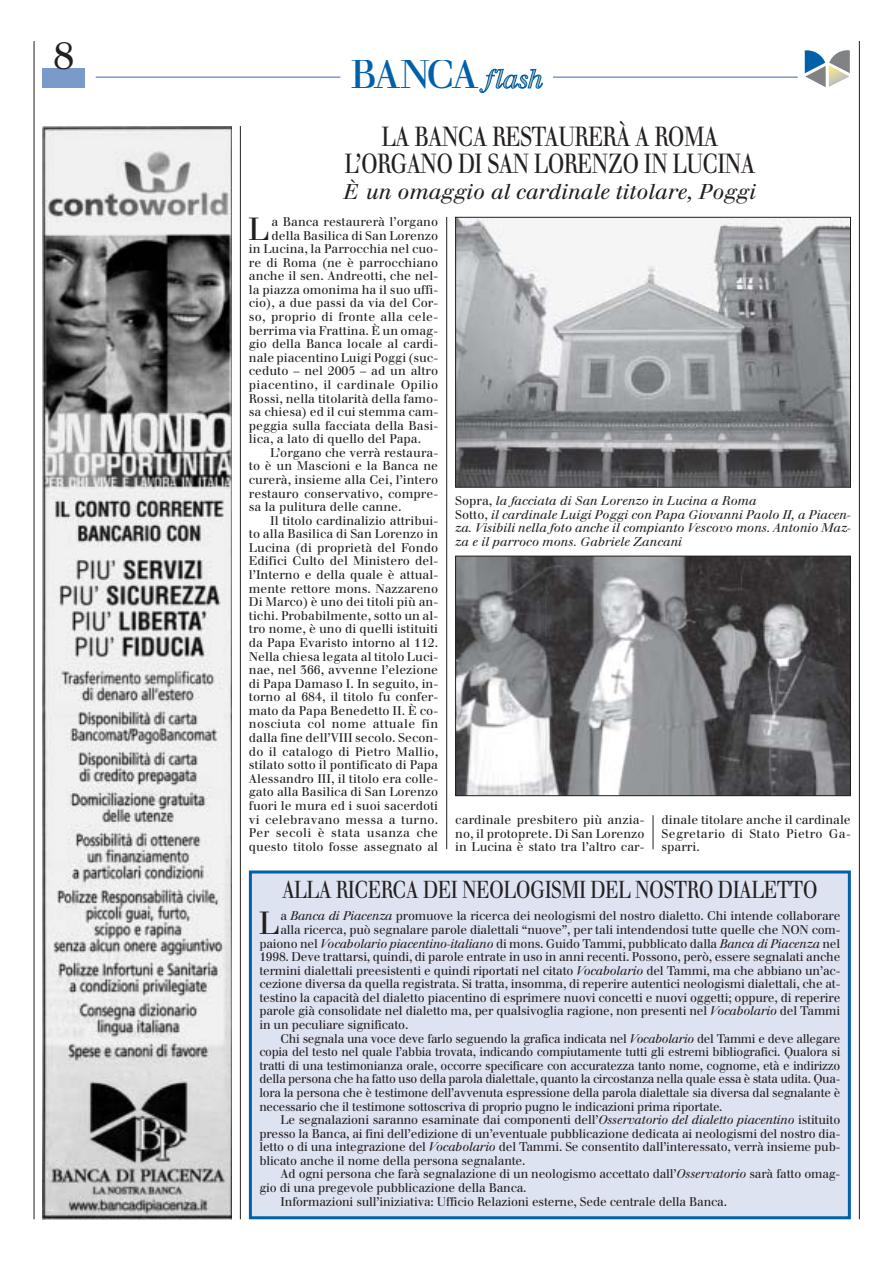
<style>
.page{position:relative;width:893px;height:1262px;background:#fff}
.page>*{position:absolute;margin:0;border:0;box-sizing:border-box;transform-origin:0 0}
.t1{font:39.6px "Walbaum";letter-spacing:-.08em;color:#0060a9}
.t2{font:38.25px "Walbaum";color:#231f1f}
.t3{font:31.35px "Walbaum";color:#231f1f}
.t4{font:27px/27px "Walbaum";letter-spacing:-.03em;color:#231f1f;text-align:center;scale:.8 1}
.t5{font:24px "Walbaum";letter-spacing:-.03em;color:#231f1f;scale:.8 1}
.t6{font:italic 21px "Walbaum";color:#231f1f}
.t7{font:12.3px/13.6px "Walbaum";letter-spacing:-.015em;color:#231f1f;text-align:justify}
.t8{font:12.3px "Walbaum";letter-spacing:-.015em;color:#231f1f;scale:.96 1}
.t9{font:italic 12.3px/13.6px "Walbaum";color:#231f1f}
.t10{font:12.3px "Walbaum";letter-spacing:.005em;color:#231f1f}
.t11{font:12.3px "Walbaum";letter-spacing:.02em;color:#231f1f}
.t12{font:12.3px "Walbaum";letter-spacing:.03em;color:#231f1f}
.t13{font:12.3px "Walbaum";letter-spacing:.025em;color:#231f1f}
.t14{font:12.3px "Walbaum";letter-spacing:.015em;color:#231f1f}
.s1{font-style:italic;font-size:25.8px;color:#b3b3b3}
.s2{font-style:italic}
.s3{font-style:normal}
</style>
<div class="page">
<div style="left:43px;top:69px;width:42px;height:19px;background:#7a9acc"></div>
<hr style="left:34px;top:41px;width:1px;height:1178px;background:#231f1f">
<hr style="left:859px;top:41px;width:1px;height:1178px;background:#231f1f">
<hr style="left:96px;top:76px;width:244px;height:2px;background:#7a9acc">
<hr style="left:553px;top:76px;width:244px;height:2px;background:#7a9acc">
<svg style="left:804px;top:50px;width:45px;height:37px"></svg>
<img style="left:457px;top:219px;width:391px;height:266px">
<div style="left:455px;top:217px;width:395px;height:270px;border:1px solid #231f1f"></div>
<img style="left:457px;top:558px;width:391px;height:236px">
<div style="left:455px;top:556px;width:395px;height:240px;border:1px solid #231f1f"></div>
<img style="left:43px;top:126px;width:189px;height:1093px">
<div style="left:250px;top:872px;width:599px;height:345px;background:#dee3f1"></div>
<div style="left:249px;top:870px;width:601px;height:349px;border:3px solid #0060a9"></div>
<hr style="left:240px;top:126px;width:1px;height:1093px;background:#231f1f">
<hr style="left:446px;top:217px;width:1px;height:632px;background:#231f1f">
<hr style="left:652px;top:815px;width:1px;height:34px;background:#231f1f">
<h2 class="t2" style="left:53px;top:41px;width:23px">8</h2>
<h1 class="t1" style="left:350px;top:60px;width:194px">BANCA <span class="s1">flash</span></h1>
<h3 class="t4" style="left:344px;top:125px;width:514px">LA BANCA RESTAURERÀ A ROMA<br>L’ORGANO DI SAN LORENZO IN LUCINA</h3>
<h3 class="t6" style="left:344px;top:184px;width:414px">È un omaggio al cardinale titolare, Poggi</h3>
<h3 class="t3" style="left:248px;top:217px;width:22px">L</h3>
<p class="t7" style="left:271px;top:216px;width:168px">a Banca restaurerà l’organo</p>
<p class="t7" style="left:271px;top:230px;width:168px">della Basilica di San Lorenzo</p>
<p class="t7" style="left:249px;top:243px;width:191px">in Lucina, la Parrocchia nel cuo-</p>
<p class="t10" style="left:249px;top:258px;width:191px">re di Roma (ne è parrocchiano</p>
<p class="t7" style="left:249px;top:270px;width:191px">anche il sen. Andreotti, che nel-</p>
<p class="t7" style="left:249px;top:284px;width:191px">la piazza omonima ha il suo uffi-</p>
<p class="t7" style="left:249px;top:297px;width:191px">cio), a due passi da via del Cor-</p>
<p class="t11" style="left:249px;top:312px;width:191px">so, proprio di fronte alla cele-</p>
<p class="t7" style="left:249px;top:325px;width:191px">berrima via Frattina. È un omag-</p>
<p class="t7" style="left:249px;top:338px;width:191px">gio della Banca locale al cardi-</p>
<p class="t7" style="left:249px;top:352px;width:191px">nale piacentino Luigi Poggi (suc-</p>
<p class="t7" style="left:249px;top:365px;width:191px">ceduto – nel 2005 – ad un altro</p>
<p class="t13" style="left:249px;top:380px;width:191px">piacentino, il cardinale Opilio</p>
<p class="t7" style="left:249px;top:392px;width:191px">Rossi, nella titolarità della famo-</p>
<p class="t7" style="left:249px;top:406px;width:191px">sa chiesa) ed il cui stemma cam-</p>
<p class="t7" style="left:249px;top:420px;width:191px">peggia sulla facciata della Basi-</p>
<p class="t7" style="left:249px;top:433px;width:174px">lica, a lato di quello del Papa.</p>
<p class="t7" style="left:270px;top:447px;width:169px">L’organo che verrà restaura-</p>
<p class="t7" style="left:249px;top:460px;width:191px">to è un Mascioni e la Banca ne</p>
<p class="t7" style="left:249px;top:474px;width:191px">curerà, insieme alla Cei, l’intero</p>
<p class="t10" style="left:249px;top:489px;width:191px">restauro conservativo, compre-</p>
<p class="t7" style="left:249px;top:501px;width:154px">sa la pulitura delle canne.</p>
<p class="t7" style="left:270px;top:515px;width:169px">Il titolo cardinalizio attribui-</p>
<p class="t7" style="left:249px;top:528px;width:191px">to alla Basilica di San Lorenzo in</p>
<p class="t10" style="left:249px;top:543px;width:191px">Lucina (di proprietà del Fondo</p>
<p class="t7" style="left:249px;top:555px;width:191px">Edifici Culto del Ministero del-</p>
<p class="t7" style="left:249px;top:569px;width:191px">l’Interno e della quale è attual-</p>
<p class="t7" style="left:249px;top:583px;width:191px">mente rettore mons. Nazzareno</p>
<p class="t7" style="left:249px;top:596px;width:191px">Di Marco) è uno dei titoli più an-</p>
<p class="t7" style="left:249px;top:610px;width:191px">tichi. Probabilmente, sotto un al-</p>
<p class="t7" style="left:249px;top:623px;width:191px">tro nome, è uno di quelli istituiti</p>
<p class="t7" style="left:249px;top:637px;width:191px">da Papa Evaristo intorno al 112.</p>
<p class="t7" style="left:249px;top:650px;width:191px">Nella chiesa legata al titolo Luci-</p>
<p class="t7" style="left:249px;top:664px;width:191px">nae, nel 366, avvenne l’elezione</p>
<p class="t7" style="left:249px;top:678px;width:191px">di Papa Damaso I. In seguito, in-</p>
<p class="t7" style="left:249px;top:691px;width:191px">torno al 684, il titolo fu confer-</p>
<p class="t7" style="left:249px;top:705px;width:191px">mato da Papa Benedetto II. È co-</p>
<p class="t12" style="left:249px;top:719px;width:191px">nosciuta col nome attuale fin</p>
<p class="t7" style="left:249px;top:732px;width:191px">dalla fine dell’VIII secolo. Secon-</p>
<p class="t14" style="left:249px;top:746px;width:191px">do il catalogo di Pietro Mallio,</p>
<p class="t7" style="left:249px;top:759px;width:191px">stilato sotto il pontificato di Papa</p>
<p class="t7" style="left:249px;top:773px;width:191px">Alessandro III, il titolo era colle-</p>
<p class="t7" style="left:249px;top:786px;width:191px">gato alla Basilica di San Lorenzo</p>
<p class="t7" style="left:249px;top:800px;width:191px">fuori le mura ed i suoi sacerdoti</p>
<p class="t11" style="left:249px;top:814px;width:191px">vi celebravano messa a turno.</p>
<p class="t12" style="left:249px;top:828px;width:191px">Per secoli è stata usanza che</p>
<p class="t7" style="left:249px;top:840px;width:191px">questo titolo fosse assegnato al</p>
<h3 class="t5" style="left:282px;top:881px;width:671px">ALLA RICERCA DEI NEOLOGISMI DEL NOSTRO DIALETTO</h3>
<h3 class="t3" style="left:259px;top:911px;width:22px">L</h3>
<p class="t7" style="left:280px;top:910px;width:561px">a <span class="s2">Banca di Piacenza</span> promuove la ricerca dei neologismi del nostro dialetto. Chi intende collaborare</p>
<p class="t9" style="left:455px;top:495px;width:397px"><span class="s3">Sopra,</span> la facciata di San Lorenzo in Lucina a Roma<br><span class="s3">Sotto,</span> il cardinale Luigi Poggi con Papa Giovanni Paolo II, a Piacen&shy;za. Visibili nella foto anche il compianto Vescovo mons. Antonio Maz&shy;za e il parroco mons. Gabriele Zancani</p>
<p class="t7" style="left:455px;top:814px;width:191px">cardinale presbitero più anzia&shy;no, il protoprete. Di San Lorenzo in Lucina è stato tra l’altro car-</p>
<p class="t7" style="left:661px;top:814px;width:191px">dinale titolare anche il cardinale Segretario di Stato Pietro Ga&shy;sparri.</p>
<p class="t7" style="left:280px;top:924px;width:561px">alla ricerca, può segnalare parole dialettali “nuove”, per tali intendendosi tutte quelle che NON com-</p>
<p class="t7" style="left:259px;top:937px;width:582px">paiono nel <span class="s2">Vocabolario piacentino-italiano</span> di mons. Guido Tammi, pubblicato dalla <span class="s2">Banca di Piacenza</span> nel</p>
<p class="t7" style="left:259px;top:951px;width:582px">1998. Deve trattarsi, quindi, di parole entrate in uso in anni recenti. Possono, però, essere segnalati anche</p>
<p class="t7" style="left:259px;top:964px;width:582px">termini dialettali preesistenti e quindi riportati nel citato <span class="s2">Vocabolario</span> del Tammi, ma che abbiano un’ac-</p>
<p class="t7" style="left:259px;top:978px;width:582px">cezione diversa da quella registrata. Si tratta, insomma, di reperire autentici neologismi dialettali, che at-</p>
<p class="t7" style="left:259px;top:992px;width:582px">testino la capacità del dialetto piacentino di esprimere nuovi concetti e nuovi oggetti; oppure, di reperire</p>
<p class="t7" style="left:259px;top:1005px;width:582px">parole già consolidate nel dialetto ma, per qualsivoglia ragione, non presenti nel <span class="s2">Vocabolario</span> del Tammi</p>
<p class="t7" style="left:259px;top:1019px;width:150px">in un peculiare significato.</p>
<p class="t8" style="left:280px;top:1033px;width:584px">Chi segnala una voce deve farlo seguendo la grafica indicata nel <span class="s2">Vocabolario</span> del Tammi e deve allegare</p>
<p class="t8" style="left:259px;top:1047px;width:606px">copia del testo nel quale l’abbia trovata, indicando compiutamente tutti gli estremi bibliografici. Qualora si</p>
<p class="t8" style="left:259px;top:1060px;width:606px">tratti di una testimonianza orale, occorre specificare con accuratezza tanto nome, cognome, età e indirizzo</p>
<p class="t8" style="left:259px;top:1074px;width:606px">della persona che ha fatto uso della parola dialettale, quanto la circostanza nella quale essa è stata udita. Qua-</p>
<p class="t8" style="left:259px;top:1088px;width:606px">lora la persona che è testimone dell’avvenuta espressione della parola dialettale sia diversa dal segnalante è</p>
<p class="t8" style="left:259px;top:1101px;width:484px">necessario che il testimone sottoscriva di proprio pugno le indicazioni prima riportate.</p>
<p class="t7" style="left:280px;top:1114px;width:561px">Le segnalazioni saranno esaminate dai componenti dell’<span class="s2">Osservatorio del dialetto piacentino</span> istituito</p>
<p class="t7" style="left:259px;top:1127px;width:582px">presso la Banca, ai fini dell’edizione di un’eventuale pubblicazione dedicata ai neologismi del nostro dia-</p>
<p class="t7" style="left:259px;top:1141px;width:582px">letto o di una integrazione del <span class="s2">Vocabolario</span> del Tammi. Se consentito dall’interessato, verrà insieme pub-</p>
<p class="t7" style="left:259px;top:1154px;width:268px">blicato anche il nome della persona segnalante.</p>
<p class="t7" style="left:280px;top:1168px;width:561px">Ad ogni persona che farà segnalazione di un neologismo accettato dall’<span class="s2">Osservatorio</span> sarà fatto omag-</p>
<p class="t7" style="left:259px;top:1182px;width:269px">gio di una pregevole pubblicazione della Banca.</p>
<p class="t7" style="left:280px;top:1195px;width:448px">Informazioni sull’iniziativa: Ufficio Relazioni esterne, Sede centrale della Banca.</p>
</div>
